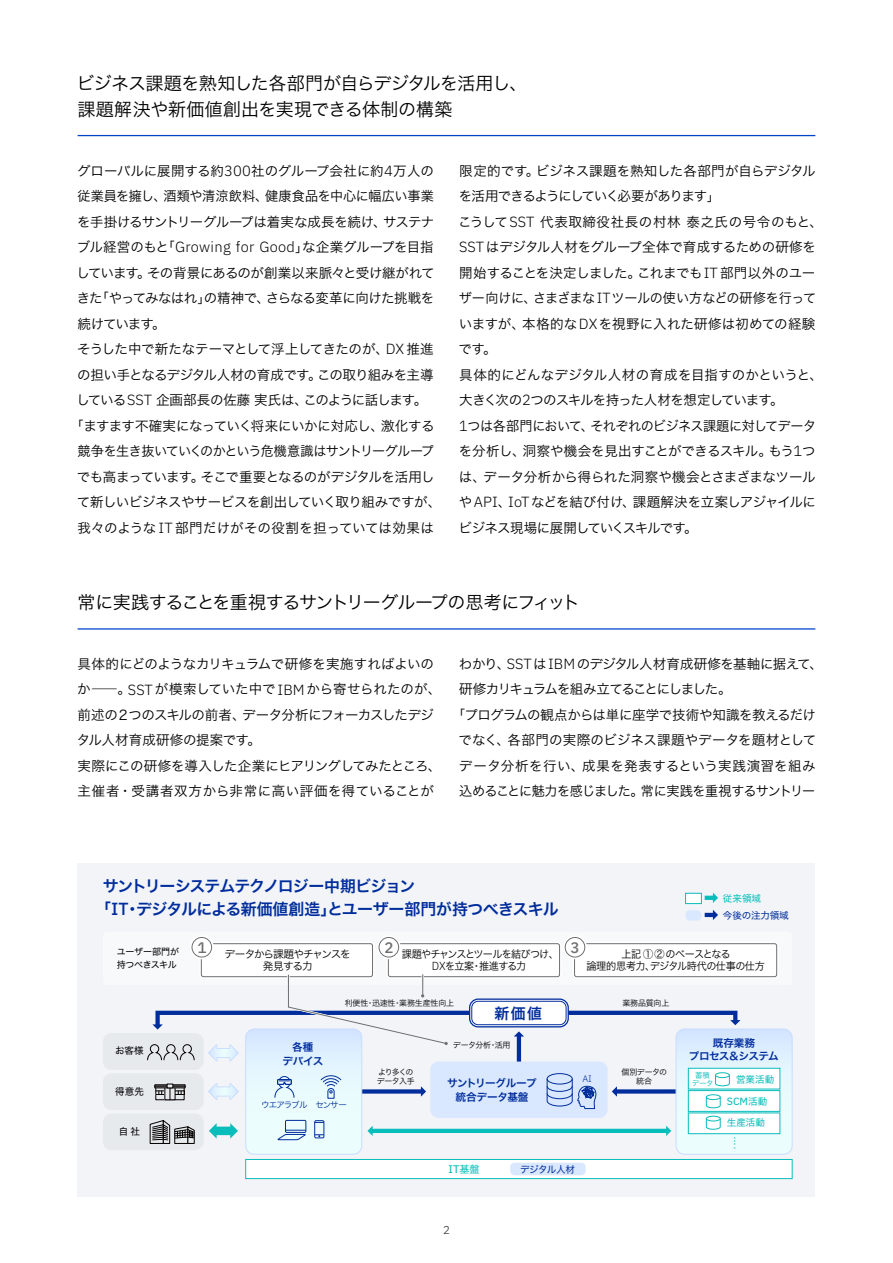
<style>
.page{position:relative;width:893px;height:1263px;background:#fff}
.page>*{position:absolute;margin:0;border:0;box-sizing:border-box;transform-origin:0 0}
.中見出し{font:18px/25.5px "Hira Kaku Std W3";letter-spacing:-.03em;color:#000}
.中見出し-2{font:18px "Hira Kaku Std W3";letter-spacing:-.075em;color:#000}
.t1{font:15.9px/22.4px "Hira Kaku Std N W6";letter-spacing:-.05em;color:#002d9c}
.t2{font:500 15.15px "IBM Plex Sans";color:#6f6f6f}
.t3{font:14.85px "Hira Kaku Std N W6";color:#002d9c}
.本文{font:13.5px/25.5px "Hira Kaku Std W3";letter-spacing:-.025em;color:#000;text-align:justify}
.本文-2{font:13.5px/25.5px "Hira Kaku Std W3";letter-spacing:-.005em;color:#000}
.本文-3{font:13.5px/25.5px "Hira Kaku Std W3";letter-spacing:.005em;color:#000}
.本文-4{font:13.5px/25.5px "Hira Kaku Std W3";letter-spacing:-.05em;color:#000}
.t4{font:300 11.4px "IBM Plex Sans";color:#231f20}
.t5{font:11.1px "IBM Plex Sans Text";color:#08bdba}
.t6{font:10.65px/13.4px "Hira Kaku Std N W6";letter-spacing:-.04em;color:#002d9c;text-align:center}
.t7{font:10.65px/12.1px "Hira Kaku Std N W3";letter-spacing:-.05em;color:#000;text-align:center;scale:.95 1}
.t8{font:10.65px/12.1px "Hira Kaku Std N W3";letter-spacing:-.07em;color:#000;text-align:center;scale:.95 1}
.t9{font:10.65px/12.1px "Hira Kaku Std N W3";letter-spacing:-.1em;color:#000;text-align:center}
.t10{font:10.5px "IBM Plex Sans Text";color:#08bdba}
.t11{font:9.6px "Hira Kaku Std N W4";letter-spacing:-.03em;color:#002d9c}
.t12{font:9.6px "Hira Kaku Std N W4";color:#08bdba}
.t13{font:9.6px "Hira Kaku Std N W4";color:#000}
.t14{font:300 9.3px "IBM Plex Sans";color:#002d9c}
.t15{font:9px/12.8px "Hira Kaku Std N W4";letter-spacing:-.04em;color:#000}
.t16{font:8.55px "Hira Kaku Std N W3";letter-spacing:-.11em;color:#002d9c}
.t17{font:7.95px "Hira Kaku Std N W3";letter-spacing:-.02em;color:#000}
.t18{font:7.95px/9px "Hira Kaku Std N W3";letter-spacing:-.1em;color:#000}
.t19{font:7.95px/9px "Hira Kaku Std N W3";letter-spacing:-.04em;color:#000;text-align:center}
.t20{font:7.95px "Hira Kaku Std N W3";color:#08bdba}
.t21{font:7.5px/7.9px "Hira Kaku Std N W3";color:#08bdba;text-align:center}
.s1{font-family:"IBM Plex Sans";font-weight:300;font-size:14.7px}
.s2{font-family:"IBM Plex Sans";font-weight:500;font-size:17.55px}
.s3{font-family:"IBM Plex Sans";font-weight:300;font-size:11.7px}
.s4{font-family:"Hira Kaku Std N W4";font-size:10.05px}
.s5{font-family:"Hira Kaku Std N W4";font-size:9.6px}
</style>
<div class="page">
<hr style="left:78px;top:135px;width:737px;height:1px;background:#0043ce">
<hr style="left:78px;top:628px;width:737px;height:2px;background:#0043ce">
<div style="left:78px;top:863px;width:737px;height:334px;background:#f2f4f8"></div>
<div style="left:103px;top:931px;width:689px;height:54px;background:#f8f9fb;border-radius:4px"></div>
<div style="left:246px;top:1159px;width:546px;height:19px;background:#fff"></div>
<div style="left:245px;top:1159px;width:547px;height:20px;border:1px solid #08bdba"></div>
<div style="left:572px;top:941px;width:207px;height:38px;background:#fff;border-radius:4px"></div>
<div style="left:574px;top:943px;width:203px;height:34px;border:1px solid #6f6f6f;border-radius:2px"></div>
<div style="left:103px;top:1033px;width:101px;height:37px;background:#e7eaed;border-radius:9px"></div>
<div style="left:103px;top:1073px;width:101px;height:37px;background:#e7eaed;border-radius:9px"></div>
<div style="left:103px;top:1113px;width:101px;height:37px;background:#e7eaed;border-radius:9px"></div>
<svg style="left:563px;top:935px;width:24px;height:24px"></svg>
<div style="left:565px;top:937px;width:20px;height:20px;border:1px solid #6f6f6f;border-radius:50%"></div>
<div style="left:386px;top:941px;width:176px;height:38px;background:#fff;border-radius:4px"></div>
<div style="left:388px;top:943px;width:172px;height:34px;border:1px solid #6f6f6f;border-radius:2px"></div>
<svg style="left:377px;top:935px;width:24px;height:24px"></svg>
<div style="left:379px;top:937px;width:20px;height:20px;border:1px solid #6f6f6f;border-radius:50%"></div>
<div style="left:199px;top:941px;width:176px;height:38px;background:#fff;border-radius:4px"></div>
<div style="left:201px;top:943px;width:172px;height:34px;border:1px solid #6f6f6f;border-radius:2px"></div>
<svg style="left:190px;top:935px;width:24px;height:24px"></svg>
<div style="left:192px;top:937px;width:20px;height:20px;border:1px solid #6f6f6f;border-radius:50%"></div>
<div style="left:510px;top:1163px;width:76px;height:12px;background:#dae8ff;border-radius:4px"></div>
<div style="left:686px;top:910px;width:15px;height:10px;background:#dae8ff;border-radius:4px"></div>
<div style="left:685px;top:893px;width:16px;height:10px;background:#fff"></div>
<div style="left:685px;top:893px;width:17px;height:11px;border:1px solid #08bdba"></div>
<svg style="left:705px;top:893px;width:13px;height:10px"></svg>
<svg style="left:705px;top:910px;width:13px;height:10px"></svg>
<svg style="left:147px;top:972px;width:645px;height:182px"></svg>
<h1 class="中見出し" style="left:77px;top:71px;width:453px">ビジネス課題を熟知した各部門が自らデジタルを活用し、課題解決や新価値創出を実現できる体制の構築</h1>
<p class="本文" style="left:77px;top:158px;width:359px">グローバルに展開する約<span class="s1">300</span>社のグループ会社に約<span class="s1">4</span>万人の従業員を擁し、酒類や清涼飲料、健康食品を中心に幅広い事業を手掛けるサントリーグループは着実な成長を続け、サステナブル経営のもと「<span class="s1">Growing for Good</span>」な企業グループを目指しています。その背景にあるのが創業以来脈々と受け継がれてきた「やってみなはれ」の精神で、さらなる変革に向けた挑戦を続けています。</p>
<p class="本文" style="left:77px;top:336px;width:359px">そうした中で新たなテーマとして浮上してきたのが、<span class="s1">DX</span> 推進の担い手となるデジタル人材の育成です。この取り組みを主導している<span class="s1">SST</span> 企画部長の佐藤実氏は、このように話します。</p>
<p class="本文" style="left:70px;top:413px;width:373px;text-align:center">「ますます不確実になっていく将来にいかに対応し、激化する競争を生き抜いていくのかという危機意識はサントリーグループでも高まっています。そこで重要となるのがデジタルを活用して新しいビジネスやサービスを創出していく取り組みですが、我々のような<span class="s1">IT</span> 部門だけがその役割を担っていては効果は</p>
<p class="本文" style="left:459px;top:158px;width:358px">限定的です。ビジネス課題を熟知した各部門が自らデジタルを活用できるようにしていく必要があります」</p>
<p class="本文-2" style="left:458px;top:209px;width:366px">こうして<span class="s1">SST</span> 代表取締役社長の村林泰之氏の号令のもと、<br><span class="s1">SST</span>はデジタル人材をグループ全体で育成するための研修を開始することを決定しました。これまでも<span class="s1">IT</span> 部門以外のユーザー向けに、さまざまな<span class="s1">IT</span>ツールの使い方などの研修を行っていますが、本格的な<span class="s1">DX</span>を視野に入れた研修は初めての経験です。</p>
<p class="本文" style="left:459px;top:362px;width:365px">具体的にどんなデジタル人材の育成を目指すのかというと、大きく次の<span class="s1">2</span>つのスキルを持った人材を想定しています。</p>
<p class="本文" style="left:458px;top:413px;width:359px"><span class="s1">1</span>つは各部門において、それぞれのビジネス課題に対してデータを分析し、洞察や機会を見出すことができるスキル。もう<span class="s1">1</span>つは、データ分析から得られた洞察や機会とさまざまなツールや<span class="s1">API</span>、<span class="s1">IoT</span>などを結び付け、課題解決を立案しアジャイルにビジネス現場に展開していくスキルです。</p>
<p class="中見出し-2" style="left:78px;top:589px;width:504px">常に実践することを重視するサントリーグループの思考にフィット</p>
<p class="本文" style="left:77px;top:651px;width:366px;text-align:left">具体的にどのようなカリキュラムで研修を実施すればよいのか――。<span class="s1">SST</span>が模索していた中で<span class="s1">IBM</span>から寄せられたのが、前述の２つのスキルの前者、データ分析にフォーカスしたデジタル人材育成研修の提案です。</p>
<p class="本文-3" style="left:78px;top:753px;width:365px">実際にこの研修を導入した企業にヒアリングしてみたところ、主催者・受講者双方から非常に高い評価を得ていることが</p>
<p class="本文-4" style="left:459px;top:651px;width:366px">わかり、<span class="s1">SST</span>は<span class="s1">IBM</span>のデジタル人材育成研修を基軸に据えて、研修カリキュラムを組み立てることにしました。</p>
<p class="本文" style="left:452px;top:702px;width:366px;text-align:center">「プログラムの観点からは単に座学で技術や知識を教えるだけでなく、各部門の実際のビジネス課題やデータを題材としてデータ分析を行い、成果を発表するという実践演習を組み込めることに魅力を感じました。常に実践を重視するサントリー</p>
<p class="t1" style="left:95px;top:875px;width:465px;text-indent:8px">サントリーシステムテクノロジー中期ビジョン<br>「<span class="s2">IT</span>・デジタルによる新価値創造」とユーザー部門が持つべきスキル</p>
<p class="t12" style="left:723px;top:891px;width:40px">従来領域</p>
<p class="t11" style="left:723px;top:908px;width:67px">今後の注力領域</p>
<p class="t15" style="left:117px;top:945px;width:64px">ユーザー部門が持つべきスキル</p>
<p class="t2" style="left:197px;top:935px;width:11px">1</p>
<p class="t9" style="left:224px;top:948px;width:128px">データから課題やチャンスを発見する力</p>
<p class="t2" style="left:384px;top:935px;width:11px">2</p>
<p class="t8" style="left:402px;top:948px;width:167px">課題やチャンスとツールを結びつけ、<br><span class="s3">DX</span>を立案・推進する力</p>
<p class="t2" style="left:571px;top:935px;width:11px">3</p>
<p class="t7" style="left:586px;top:948px;width:189px">上記 ① ②のベースとなる<br>論理的思考力、デジタル時代の仕事の仕方</p>
<p class="t13" style="left:115px;top:1043px;width:30px">お客様</p>
<p class="t13" style="left:115px;top:1084px;width:30px">得意先</p>
<p class="t13" style="left:119px;top:1124px;width:23px">自社</p>
<p class="t6" style="left:282px;top:1041px;width:42px">各種<br>デバイス</p>
<p class="t17" style="left:345px;top:997px;width:111px">利便性・迅速性・業務生産性向上</p>
<p class="t17" style="left:622px;top:997px;width:49px">業務品質向上</p>
<p class="t3" style="left:494px;top:1002px;width:49px">新価値</p>
<p class="t17" style="left:453px;top:1039px;width:59px">データ分析・活用</p>
<p class="t16" style="left:261px;top:1099px;width:87px">ウエアラブル センサー</p>
<p class="t18" style="left:377px;top:1067px;width:40px">より多くのデータ入手</p>
<p class="t6" style="left:447px;top:1077px;width:91px">サントリーグループ統合データ基盤</p>
<p class="t14" style="left:582px;top:1072px;width:11px">AI</p>
<p class="t19" style="left:621px;top:1067px;width:47px">個別データの統合</p>
<p class="t5" style="left:449px;top:1160px;width:33px">IT<span class="s4">基盤</span></p>
<p class="t11" style="left:520px;top:1162px;width:57px">デジタル人材</p>
<p class="t4" style="left:443px;top:1221px;width:8px">2</p>
<p class="t6" style="left:689px;top:1037px;width:92px">既存業務<br>プロセス＆システム</p>
<p class="t21" style="left:692px;top:1071px;width:23px">蓄積データ</p>
<p class="t12" style="left:736px;top:1072px;width:40px">営業活動</p>
<p class="t10" style="left:727px;top:1093px;width:42px">SCM<span class="s5">活動</span></p>
<p class="t12" style="left:727px;top:1115px;width:40px">生産活動</p>
<p class="t20" style="left:731px;top:1137px;width:6px">・・・・</p>
</div>
